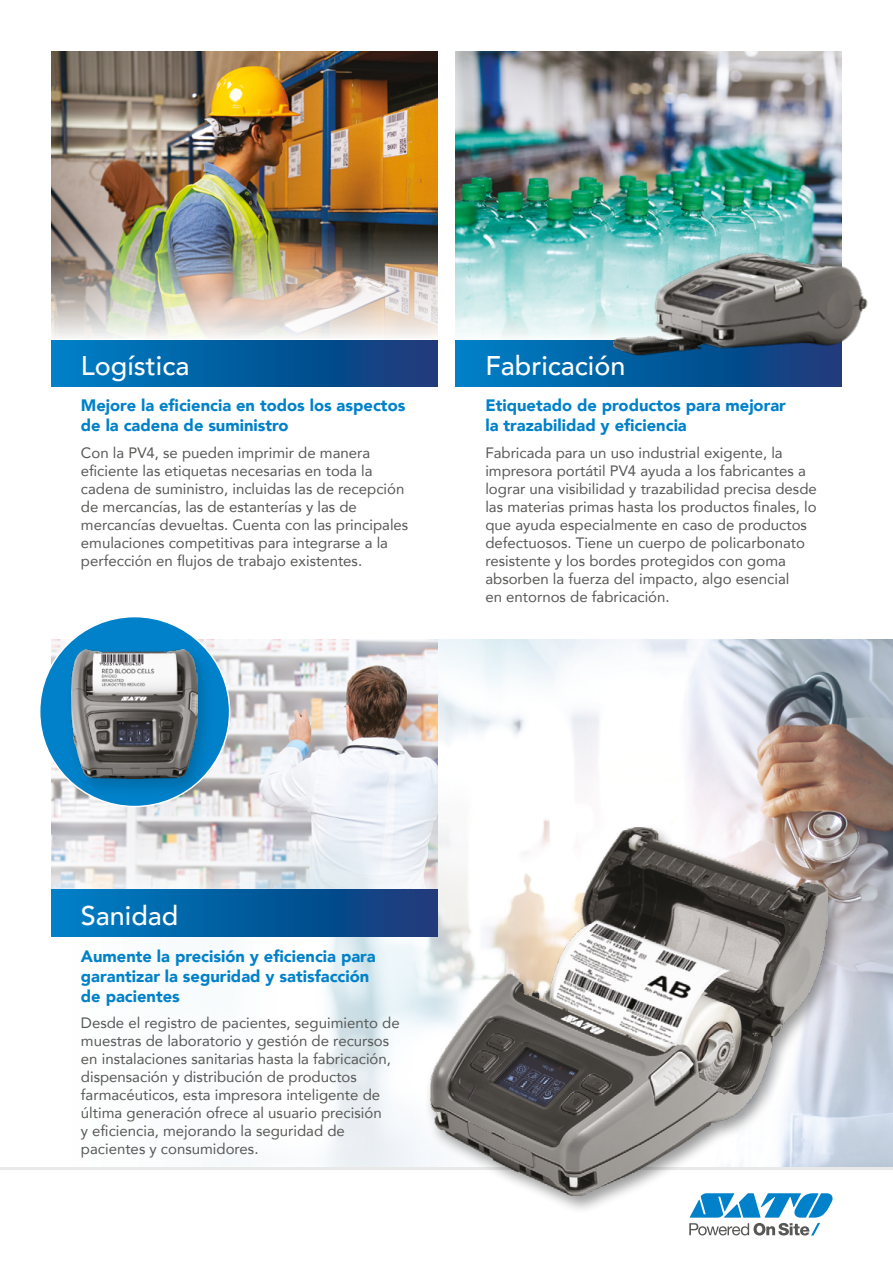
<style>
.page{position:relative;width:893px;height:1263px;background:#fff}
.page>*{position:absolute;margin:0;border:0;box-sizing:border-box;transform-origin:0 0}
.t1{font:500 27px "Avenir";color:#fff}
.t2{font:900 16.5px/19.8px "Avenir";color:#0081c9}
.t3{font:15px/18px "Avenir";color:#575756}
</style>
<div class="page">
<img style="left:51px;top:639px;width:842px;height:529px">
<img style="left:51px;top:639px;width:386px;height:251px">
<img style="left:51px;top:51px;width:386px;height:286px">
<div style="left:51px;top:340px;width:386px;height:47px;background:linear-gradient(to right,#0080c6,#133877)"></div>
<svg style="left:51px;top:890px;width:373px;height:46px;background:#045c9f"></svg>
<div style="left:455px;top:340px;width:387px;height:47px;background:#0078be"></div>
<img style="left:455px;top:51px;width:387px;height:286px">
<hr style="left:0;top:1168px;width:893px;height:2px;background:#e9e9e9">
<div style="left:424px;top:823px;width:421px;height:392px;background:#000;opacity:.4"></div>
<img style="left:430px;top:827px;width:397px;height:369px">
<img style="left:549px;top:158px;width:319px;height:229px">
<svg style="left:689px;top:1223px;width:131px;height:12px"></svg>
<svg style="left:690px;top:1193px;width:143px;height:24px"></svg>
<div style="left:40px;top:617px;width:190px;height:189px;background:#0081c9;border-radius:50%"></div>
<div style="left:66px;top:646px;width:150px;height:153px;background:#000;opacity:.16"></div>
<img style="left:72px;top:649px;width:126px;height:130px">
<h1 class="t1" style="left:81px;top:342px;width:110px">Logística</h1>
<p class="t2" style="left:81px;top:395px;width:326px">Mejore la eficiencia en todos los aspectos de la cadena de suministro</p>
<p class="t3" style="left:81px;top:443px;width:329px">Con la PV4, se pueden imprimir de manera eficiente las etiquetas necesarias en toda la cadena de suministro, incluidas las de recepción de mercancías, las de estanterías y las de mercancías devueltas. Cuenta con las principales emulaciones competitivas para integrarse a la perfección en flujos de trabajo existentes.</p>
<h1 class="t1" style="left:485px;top:342px;width:142px">Fabricación</h1>
<p class="t2" style="left:485px;top:395px;width:302px">Etiquetado de productos para mejorar la trazabilidad y eficiencia</p>
<p class="t3" style="left:485px;top:443px;width:333px">Fabricada para un uso industrial exigente, la impresora portátil PV4 ayuda a los fabricantes a lograr una visibilidad y trazabilidad precisa desde las materias primas hasta los productos finales, lo que ayuda especialmente en caso de productos defectuosos. Tiene un cuerpo de policarbonato resistente y los bordes protegidos con goma absorben la fuerza del impacto, algo esencial<br>en entornos de fabricación.</p>
<h1 class="t1" style="left:81px;top:892px;width:99px">Sanidad</h1>
<p class="t2" style="left:81px;top:946px;width:296px">Aumente la precisión y eficiencia para garantizar la seguridad y satisfacción de pacientes</p>
<p class="t3" style="left:81px;top:1014px;width:320px">Desde el registro de pacientes, seguimiento de muestras de laboratorio y gestión de recursos en instalaciones sanitarias hasta la fabricación, dispensación y distribución de productos farmacéuticos, esta impresora inteligente de última generación ofrece al usuario precisión<br>y eficiencia, mejorando la seguridad de pacientes y consumidores.</p>
</div>
